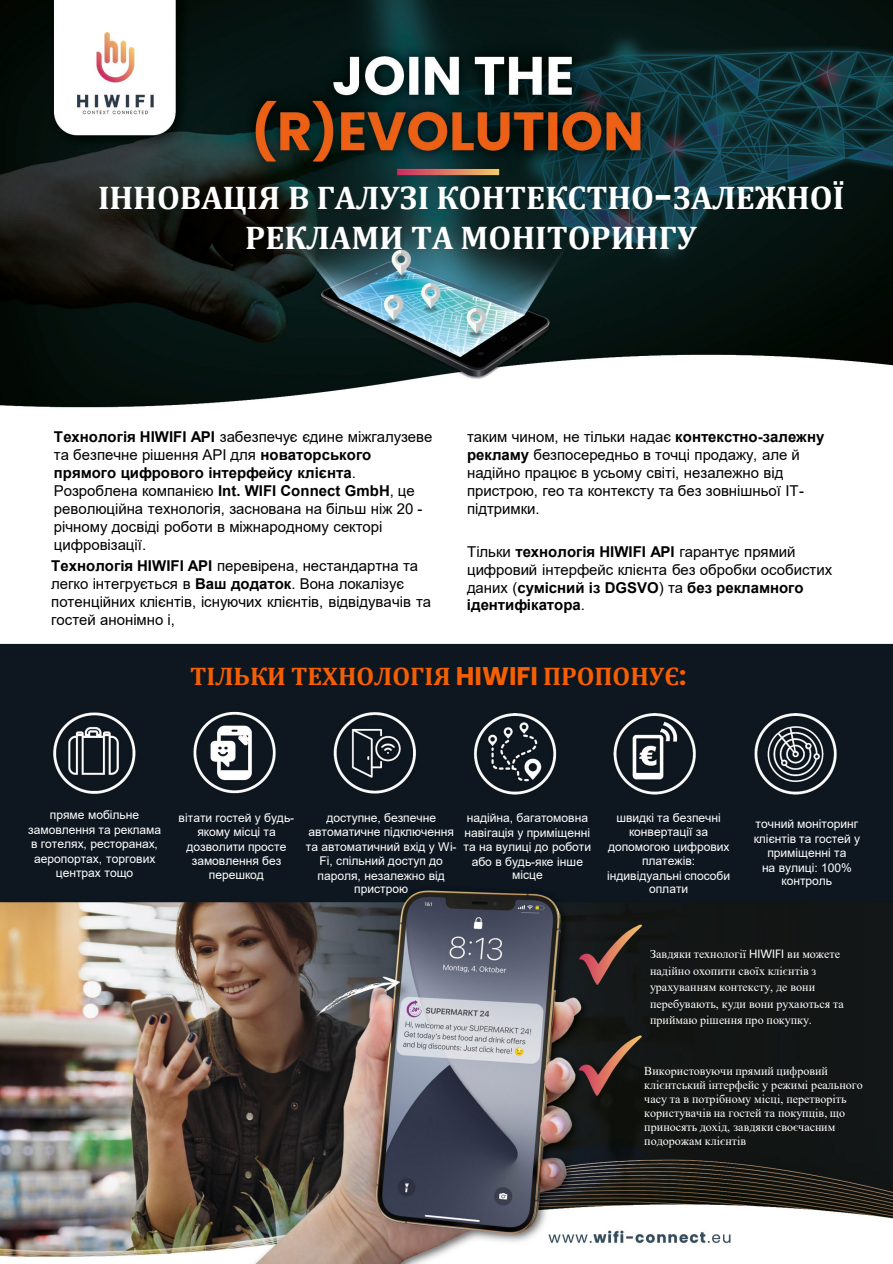
<style>
.page{position:relative;width:893px;height:1264px;background:#fff}
.page>*{position:absolute;margin:0;border:0;box-sizing:border-box;transform-origin:0 0}
.t1{font:700 33px/39.6px "Cambria";color:#fff;text-align:center}
.t2{font:700 25.5px "Cambria";color:#f75e00}
.t3{font:15px/17.9px "Arial";color:#000}
.t4{font:12px/14.2px "Arial";letter-spacing:-.005em;color:#fff;text-align:center}
.t5{font:12px/14px "Times New Roman";color:#fff}
.s1{font-family:"Poppins"}
.s2{font-weight:700}
</style>
<div class="page">
<img style="left:0;top:0;width:892px;height:1263px">
<p class="t1" style="left:98px;top:177px;width:747px">ІННОВАЦІЯ В ГАЛУЗІ КОНТЕКСТНО<span class="s1">-</span>ЗАЛЕЖНОЇ<br>РЕКЛАМИ ТА МОНІТОРИНГУ</p>
<p class="t3" style="left:54px;top:428px;width:380px"><span class="s2">Технологія HIWIFI API</span> забезпечує єдине міжгалузеве та безпечне рішення API для <span class="s2">новаторського прямого цифрового інтерфейсу клієнта</span>.<br>Розроблена компанією <span class="s2">Int. WIFI Connect GmbH</span>, це революційна технологія, заснована на більш ніж 20 - річному досвіді роботи в міжнародному секторі цифровізації.</p>
<p class="t3" style="left:51px;top:556px;width:381px"><span class="s2">Технологія HIWIFI API</span> перевірена, нестандартна та легко інтегрується в <span class="s2">Ваш додаток</span>. Вона локалізує потенційних клієнтів, існуючих клієнтів, відвідувачів та гостей анонімно і,</p>
<p class="t3" style="left:467px;top:428px;width:359px">таким чином, не тільки надає <span class="s2">контекстно-залежну рекламу</span> безпосередньо в точці продажу, але й надійно працює в усьому світі, незалежно від пристрою, гео та контексту та без зовнішньої IT&shy;підтримки.</p>
<p class="t3" style="left:467px;top:542px;width:366px">Тільки <span class="s2">технологія HIWIFI API</span> гарантує прямий цифровий інтерфейс клієнта без обробки особистих даних (<span class="s2">сумісний із DGSVO</span>) та <span class="s2">без рекламного ідентифікатора</span>.</p>
<p class="t2" style="left:190px;top:658px;width:498px">ТІЛЬКИ ТЕХНОЛОГІЯ <span class="s1">HIWIFI</span> ПРОПОНУЄ<span class="s1">:</span></p>
<p class="t4" style="left:28px;top:807px;width:135px">пряме мобільне замовлення та реклама в готелях, ресторанах, аеропортах, торгових центрах тощо</p>
<p class="t4" style="left:179px;top:810px;width:117px">вітати гостей у будь&shy;якому місці та дозволити просте замовлення без перешкод</p>
<p class="t4" style="left:306px;top:810px;width:152px">доступне, безпечне автоматичне підключення та автоматичний вхід у Wi-<br>Fi, спільний доступ до пароля, незалежно від пристрою</p>
<p class="t4" style="left:607px;top:810px;width:124px">швидкі та безпечні конвертації за допомогою цифрових платежів: індивідуальні способи оплати</p>
<p class="t4" style="left:753px;top:816px;width:108px">точний моніторинг клієнтів та гостей у приміщенні та</p>
<p class="t4" style="left:463px;top:810px;width:129px">надійна, багатомовна навігація у приміщенні та на вулиці до роботи або в будь-яке інше місце</p>
<p class="t4" style="left:762px;top:860px;width:91px;line-height:13.8px">на вулиці: 100% контроль</p>
<p class="t5" style="left:650px;top:945px;width:195px;line-height:16.4px">Завдяки технології <span class="s1">HIWIFI</span> ви можете надійно охопити своїх клієнтів з урахуванням контексту, де вони перебувають, куди вони рухаються та приймаю рішення про покупку.</p>
<p class="t5" style="left:644px;top:1063px;width:220px">Використовуючи прямий цифровий клієнтський інтерфейс у режимі реального часу та в потрібному місці, перетворіть користувачів на гостей та покупців, що приносять дохід, завдяки своєчасним подорожам клієнтів</p>
</div>
